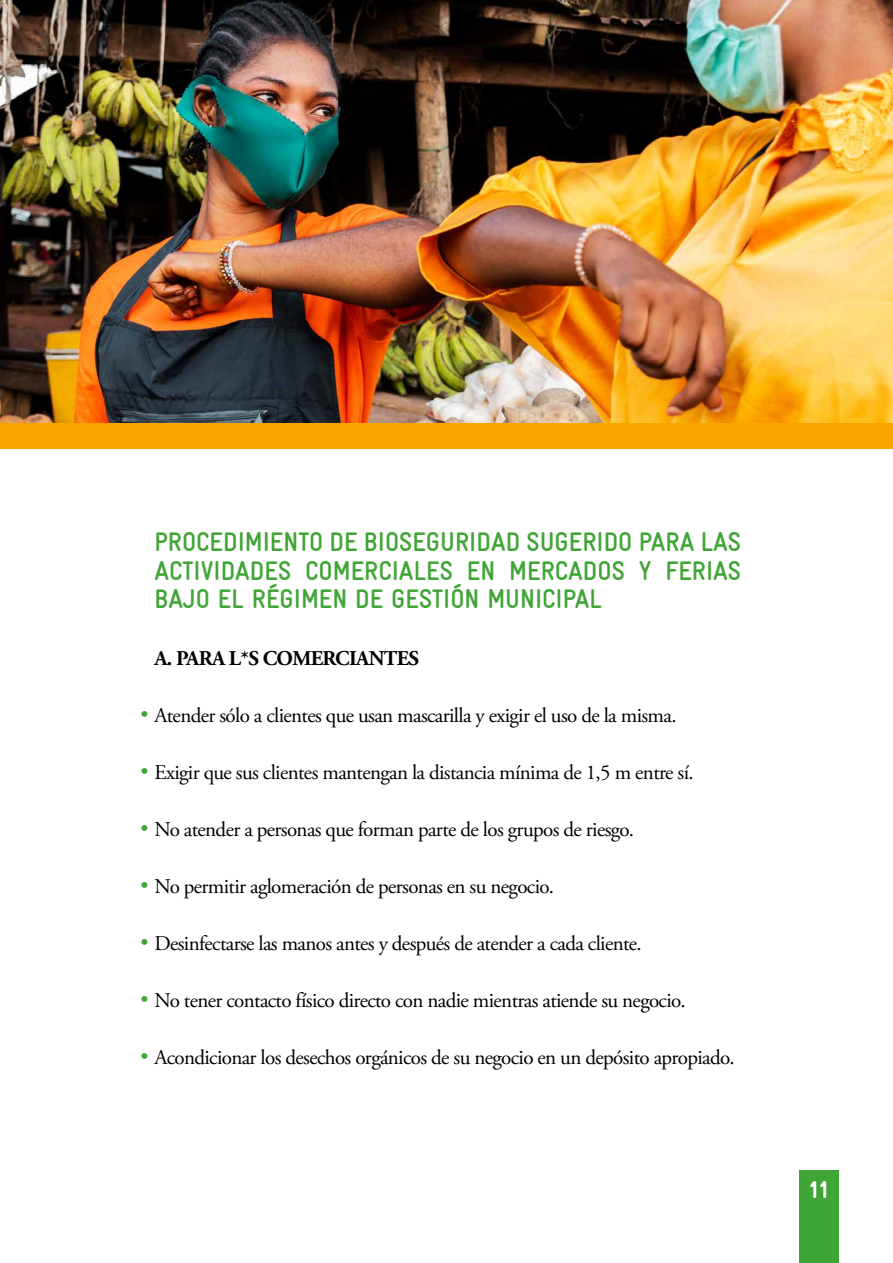
<style>
.page{position:relative;width:893px;height:1263px;background:#fff}
.page>*{position:absolute;margin:0;border:0;box-sizing:border-box;transform-origin:0 0}
.t1{font:700 27px/28.5px "Gravur Condensed";color:#3fa535;text-align:justify}
.t2{font:900 24px "Gravur Condensed";color:#fff}
.t3{font:21px "Adobe Garamond Pro";letter-spacing:-.03em;color:#000}
.t4{font:700 21px "Adobe Garamond Pro";letter-spacing:-.03em;color:#000}
.s1{color:#3fa535}
</style>
<div class="page">
<div style="left:799px;top:1170px;width:39px;height:93px;background:#3fa535"></div>
<div style="left:0;top:422px;width:893px;height:27px;background:#f7a600"></div>
<img style="left:0;top:0;width:893px;height:422px">
<p class="t1" style="left:154px;top:528px;width:588px">PROCEDIMIENTO DE BIOSEGURIDAD SUGERIDO PARA LAS ACTIVIDADES COMERCIALES EN MERCADOS Y FERIAS BAJO EL RÉGIMEN DE GESTIÓN MUNICIPAL</p>
<p class="t4" style="left:154px;top:646px;width:266px">A. PARA L*S COMERCIANTES</p>
<p class="t3" style="left:141px;top:703px;width:538px"><span class="s1">•</span> Atender sólo a clientes que usan mascarilla y exigir el uso de la misma.</p>
<p class="t3" style="left:141px;top:760px;width:555px"><span class="s1">•</span> Exigir que sus clientes mantengan la distancia mínima de 1,5 m entre sí.</p>
<p class="t3" style="left:141px;top:817px;width:495px"><span class="s1">•</span> No atender a personas que forman parte de los grupos de riesgo.</p>
<p class="t3" style="left:141px;top:874px;width:415px"><span class="s1">•</span> No permitir aglomeración de personas en su negocio.</p>
<p class="t3" style="left:141px;top:931px;width:503px"><span class="s1">•</span> Desinfectarse las manos antes y después de atender a cada cliente.</p>
<p class="t3" style="left:141px;top:988px;width:547px"><span class="s1">•</span> No tener contacto físico directo con nadie mientras atiende su negocio.</p>
<p class="t3" style="left:141px;top:1045px;width:595px"><span class="s1">•</span> Acondicionar los desechos orgánicos de su negocio en un depósito apropiado.</p>
<p class="t2" style="left:809px;top:1176px;width:21px">11</p>
</div>
